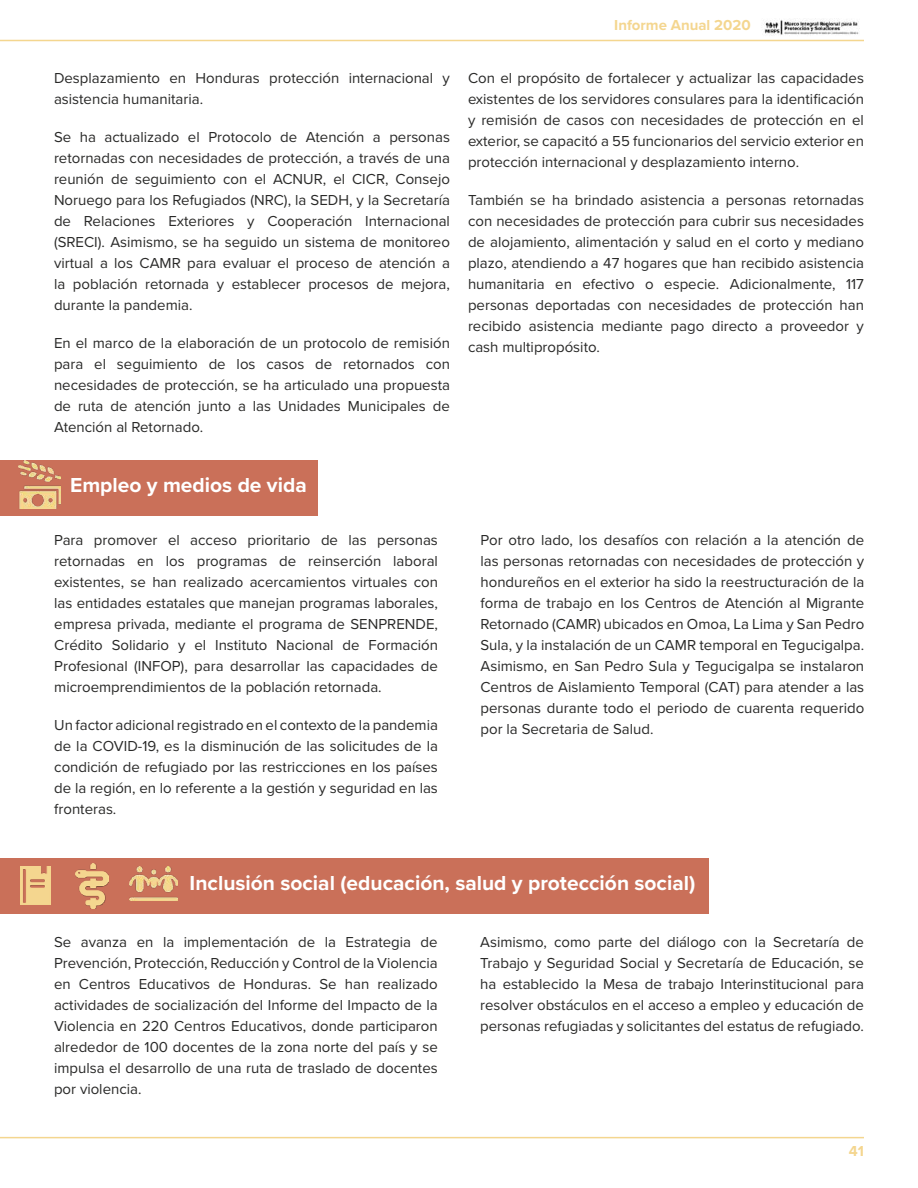
<style>
.page{position:relative;width:918px;height:1188px;background:#fff}
.page>*{position:absolute;margin:0;border:0;box-sizing:border-box;transform-origin:0 0}
.t1{font:700 21px "Proxima Nova";color:#fff}
.t2{font:15px/21px "Proxima Nova";color:#292928;text-align:justify}
.t3{font:700 15px "Proxima Nova";color:#f4d68f}
</style>
<div class="page">
<hr style="left:0;top:40px;width:864px;height:1px;background:#f4d68f">
<hr style="left:0;top:1137px;width:864px;height:1px;background:#f4d68f">
<img style="left:764px;top:18px;width:95px;height:17px">
<div style="left:0;top:460px;width:317px;height:56px;background:#ca7059"></div>
<img style="left:18px;top:461px;width:43px;height:48px">
<div style="left:0;top:858px;width:709px;height:56px;background:#ca7059"></div>
<img style="left:21px;top:867px;width:30px;height:38px">
<img style="left:75px;top:864px;width:33px;height:45px">
<img style="left:130px;top:867px;width:48px;height:34px">
<p class="t2" style="left:54px;top:67px;width:398px">Desplazamiento en Honduras protección internacional y asistencia humanitaria.</p>
<p class="t2" style="left:54px;top:126px;width:398px">Se ha actualizado el Protocolo de Atención a personas retornadas con necesidades de protección, a través de una reunión de seguimiento con el ACNUR, el CICR, Consejo Noruego para los Refugiados (NRC), la SEDH, y la Secretaría de Relaciones Exteriores y Cooperación Internacional (SRECI). Asimismo, se ha seguido un sistema de monitoreo virtual a los CAMR para evaluar el proceso de atención a la población retornada y establecer procesos de mejora, durante la pandemia.</p>
<p class="t2" style="left:54px;top:332px;width:398px">En el marco de la elaboración de un protocolo de remisión para el seguimiento de los casos de retornados con necesidades de protección, se ha articulado una propuesta de ruta de atención junto a las Unidades Municipales de Atención al Retornado.</p>
<h1 class="t1" style="left:70px;top:469px;width:238px">Empleo y medios de vida</h1>
<p class="t2" style="left:54px;top:529px;width:385px">Para promover el acceso prioritario de las personas retornadas en los programas de reinserción laboral existentes, se han realizado acercamientos virtuales con las entidades estatales que manejan programas laborales, empresa privada, mediante el programa de SENPRENDE, Crédito Solidario y el Instituto Nacional de Formación Profesional (INFOP), para desarrollar las capacidades de microemprendimientos de la población retornada.</p>
<p class="t2" style="left:54px;top:714px;width:385px">Un factor adicional registrado en el contexto de la pandemia de la COVID-19, es la disminución de las solicitudes de la condición de refugiado por las restricciones en los países de la región, en lo referente a la gestión y seguridad en las fronteras.</p>
<p class="t3" style="left:614px;top:13px;width:138px">Informe Anual 2020</p>
<p class="t2" style="left:468px;top:67px;width:398px">Con el propósito de fortalecer y actualizar las capacidades existentes de los servidores consulares para la identificación y remisión de casos con necesidades de protección en el exterior, se capacitó a 55 funcionarios del servicio exterior en protección internacional y desplazamiento interno.</p>
<p class="t2" style="left:468px;top:189px;width:398px">También se ha brindado asistencia a personas retornadas con necesidades de protección para cubrir sus necesidades de alojamiento, alimentación y salud en el corto y mediano plazo, atendiendo a 47 hogares que han recibido asistencia humanitaria en efectivo o especie. Adicionalmente, 117 personas deportadas con necesidades de protección han recibido asistencia mediante pago directo a proveedor y cash multipropósito.</p>
<p class="t2" style="left:481px;top:529px;width:385px">Por otro lado, los desafíos con relación a la atención de las personas retornadas con necesidades de protección y hondureños en el exterior ha sido la reestructuración de la forma de trabajo en los Centros de Atención al Migrante Retornado (CAMR) ubicados en Omoa, La Lima y San Pedro Sula, y la instalación de un CAMR temporal en Tegucigalpa.<br>Asimismo, en San Pedro Sula y Tegucigalpa se instalaron Centros de Aislamiento Temporal (CAT) para atender a las personas durante todo el periodo de cuarenta requerido por la Secretaria de Salud.</p>
<h1 class="t1" style="left:190px;top:867px;width:507px">Inclusión social (educación, salud y protección social)</h1>
<p class="t2" style="left:54px;top:931px;width:385px">Se avanza en la implementación de la Estrategia de Prevención, Protección, Reducción y Control de la Violencia en Centros Educativos de Honduras. Se han realizado actividades de socialización del Informe del Impacto de la Violencia en 220 Centros Educativos, donde participaron alrededor de 100 docentes de la zona norte del país y se impulsa el desarrollo de una ruta de traslado de docentes por violencia.</p>
<p class="t2" style="left:480px;top:931px;width:385px">Asimismo, como parte del diálogo con la Secretaría de Trabajo y Seguridad Social y Secretaría de Educación, se ha establecido la Mesa de trabajo Interinstitucional para resolver obstáculos en el acceso a empleo y educación de personas refugiadas y solicitantes del estatus de refugiado.</p>
<p class="t3" style="left:849px;top:1140px;width:17px">41</p>
</div>
